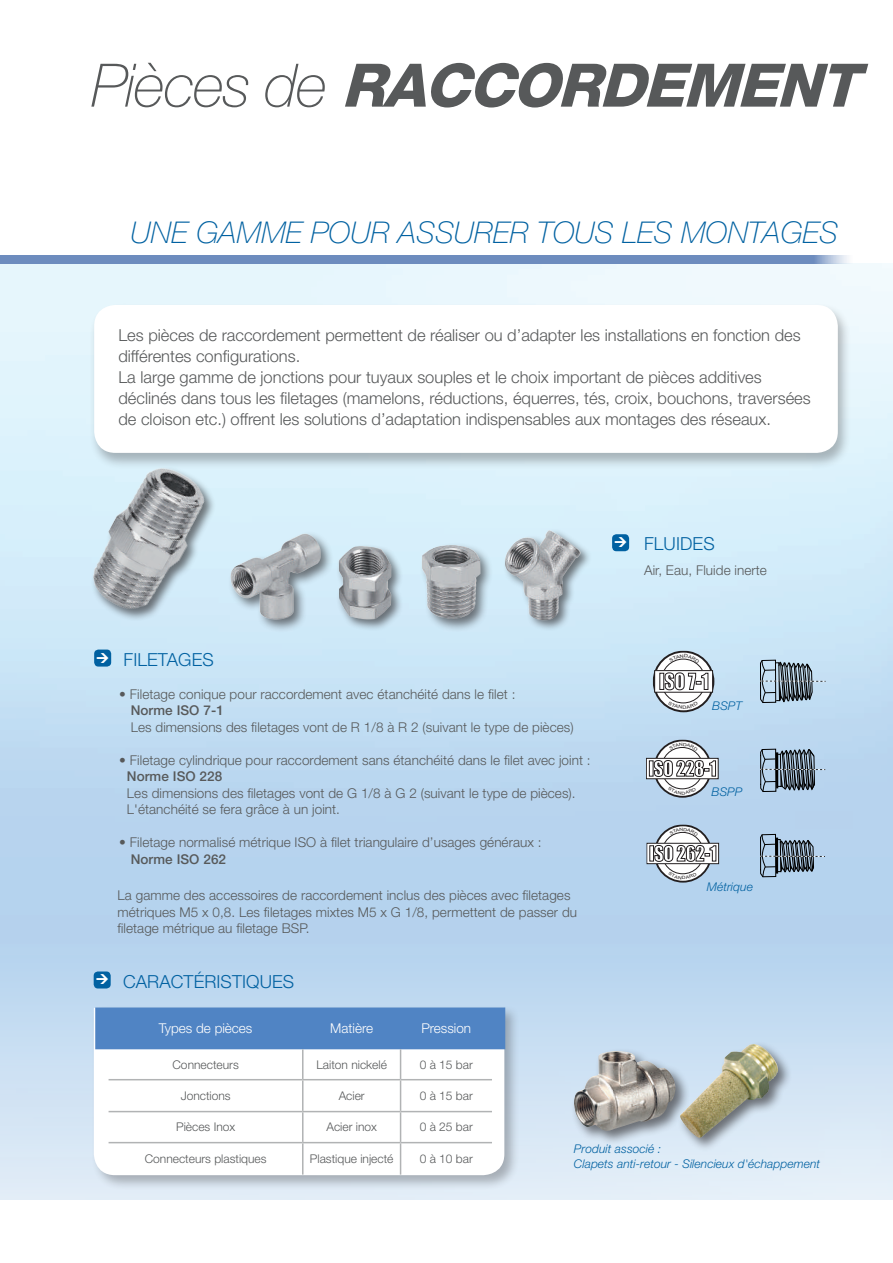
<style>
.page{position:relative;width:893px;height:1263px;background:#fff}
.page>*{position:absolute;margin:0;border:0;box-sizing:border-box;transform-origin:0 0}
.t1{font:italic 800 60px "Helvetica Neue LT Std";color:#57595a}
.t2{font:italic 100 30px "Helvetica Neue LT Std";color:#0161a1}
.t3{font:300 18px "Helvetica Neue LT Std";letter-spacing:.005em;color:#0161a1}
.t4{font:300 16.5px/21px "Helvetica Neue LT Std";color:#57595a}
.t5{font:300 13.5px/16.5px "Helvetica Neue LT Pro";letter-spacing:.005em;color:#57595a}
.t6{font:300 13.5px/16.5px "Helvetica Neue LT Std";letter-spacing:.005em;color:#57595a}
.t7{font:300 13.5px "Helvetica Neue LT Pro";color:#fff}
.t8{font:300 12px "Helvetica Neue LT Pro";color:#57595a}
.t9{font:italic 300 12px/15px "Helvetica Neue LT Std";letter-spacing:.005em;color:#0161a1}
.s1{font-weight:100}
.s2{font-family:"Helvetica Neue LT Std"}
.s3{font-weight:500}
</style>
<div class="page">
<img style="left:0;top:264px;width:893px;height:593px">
<div style="left:0;top:857px;width:893px;height:342px;background:linear-gradient(to bottom,#abcdec,#e3eef8)"></div>
<div style="left:0;top:255px;width:446px;height:9px;background:#6d8cbe"></div>
<svg style="left:446px;top:255px;width:447px;height:9px;background:#819bc6"></svg>
<div style="left:91px;top:1004px;width:428px;height:186px;background:#231f20;opacity:.3"></div>
<svg style="left:94px;top:1008px;width:410px;height:167px"></svg>
<div style="left:646px;top:758px;width:72px;height:21px;background:#ececec"></div>
<div style="left:646px;top:758px;width:73px;height:21px;border:1px solid #231f20"></div>
<div style="left:649px;top:760px;width:4px;height:16px;border:1px solid #231f20"></div>
<svg style="left:647px;top:843px;width:72px;height:21px"></svg>
<div style="left:646px;top:843px;width:73px;height:21px;border:1px solid #231f20"></div>
<div style="left:89px;top:303px;width:762px;height:166px;background:#231f20;opacity:.3"></div>
<div style="left:94px;top:305px;width:744px;height:148px;background:#fff;border-radius:21px"></div>
<div style="left:612px;top:534px;width:17px;height:17px;background:#0161a1;border-radius:4px"></div>
<div style="left:94px;top:649px;width:17px;height:17px;background:#0161a1;border-radius:4px"></div>
<div style="left:228px;top:531px;width:106px;height:102px;background:#231f20;opacity:.6"></div>
<img style="left:227px;top:531px;width:94px;height:93px">
<img style="left:66px;top:446px;width:161px;height:189px">
<div style="left:336px;top:543px;width:67px;height:88px;background:#231f20;opacity:.6"></div>
<img style="left:331px;top:542px;width:63px;height:79px">
<div style="left:419px;top:542px;width:74px;height:90px;background:#231f20;opacity:.6"></div>
<img style="left:416px;top:540px;width:69px;height:86px">
<div style="left:95px;top:1007px;width:410px;height:42px;background:#5084c4"></div>
<hr style="left:302px;top:1049px;width:2px;height:30px;background:#b1b3b4">
<hr style="left:400px;top:1049px;width:1px;height:30px;background:#b1b3b4">
<hr style="left:109px;top:1079px;width:194px;height:1px;background:#b1b3b4">
<hr style="left:303px;top:1079px;width:98px;height:1px;background:#b1b3b4">
<hr style="left:302px;top:1080px;width:2px;height:31px;background:#b1b3b4">
<hr style="left:401px;top:1079px;width:91px;height:1px;background:#b1b3b4">
<hr style="left:400px;top:1080px;width:1px;height:31px;background:#b1b3b4">
<hr style="left:109px;top:1111px;width:194px;height:1px;background:#b1b3b4">
<hr style="left:303px;top:1111px;width:98px;height:1px;background:#b1b3b4">
<hr style="left:302px;top:1112px;width:2px;height:30px;background:#b1b3b4">
<hr style="left:401px;top:1111px;width:91px;height:1px;background:#b1b3b4">
<hr style="left:400px;top:1112px;width:1px;height:30px;background:#b1b3b4">
<hr style="left:109px;top:1142px;width:194px;height:1px;background:#b1b3b4">
<hr style="left:303px;top:1142px;width:98px;height:1px;background:#b1b3b4">
<hr style="left:302px;top:1143px;width:2px;height:31px;background:#b1b3b4">
<hr style="left:401px;top:1142px;width:91px;height:1px;background:#b1b3b4">
<hr style="left:400px;top:1143px;width:1px;height:31px;background:#b1b3b4">
<div style="left:94px;top:971px;width:17px;height:17px;background:#0161a1;border-radius:4px"></div>
<div style="left:503px;top:528px;width:89px;height:104px;background:#231f20;opacity:.6"></div>
<img style="left:499px;top:525px;width:87px;height:100px">
<div style="left:571px;top:1048px;width:119px;height:98px;background:#231f20;opacity:.6"></div>
<img style="left:574px;top:1051px;width:101px;height:80px">
<div style="left:677px;top:1041px;width:116px;height:111px;background:#231f20;opacity:.6"></div>
<img style="left:680px;top:1044px;width:98px;height:94px">
<svg style="left:760px;top:739px;width:65px;height:58px;background:#889caf"></svg>
<svg style="left:760px;top:656px;width:66px;height:49px;background:#8fa2b1"></svg>
<svg style="left:760px;top:828px;width:65px;height:58px;background:#8da3b8"></svg>
<svg style="left:653px;top:651px;width:62px;height:62px"></svg>
<svg style="left:651px;top:739px;width:65px;height:60px"></svg>
<svg style="left:652px;top:824px;width:65px;height:59px"></svg>
<h1 class="t1" style="left:91px;top:50px;width:787px"><span class="s1">P i è c e s d e</span> RACCORDEMENT</h1>
<h2 class="t2" style="left:131px;top:215px;width:709px">UNE GAMME POUR ASSURER TOUS LES MONTAGES</h2>
<p class="t4" style="left:118px;top:324px;width:694px">Les pièces de raccordement permettent de réaliser ou d’adapter les installations en fonction des différentes configurations.<br>La large gamme de jonctions pour tuyaux souples et le choix important de pièces additives déclinés dans tous les filetages (mamelons, réductions, équerres, tés, croix, bouchons, traversées de cloison etc.) offrent les solutions d’adaptation indispensables aux montages des réseaux.</p>
<h3 class="t3" style="left:124px;top:648px;width:92px">FILETAGES</h3>
<p class="t5" style="left:131px;top:685px;width:386px;text-indent:-11px"><span class="s2">•</span> Filetage conique pour raccordement avec étanchéité dans le filet :<br><span class="s3">Norme ISO 7-1</span></p>
<p class="t5" style="left:131px;top:718px;width:444px">Les dimensions des filetages vont de R 1/8 à R 2 (suivant le type de pièces)</p>
<p class="t5" style="left:127px;top:751px;width:465px;text-indent:-8px"><span class="s2">•</span> Filetage cylindrique pour raccordement sans étanchéité dans le filet avec joint :<br><span class="s3">Norme ISO 228</span></p>
<p class="t5" style="left:127px;top:784px;width:450px">Les dimensions des filetages vont de G 1/8 à G 2 (suivant le type de pièces).<br>L'étanchéité se fera grâce à un joint.</p>
<p class="t5" style="left:131px;top:834px;width:412px;text-indent:-11px"><span class="s2">•</span> Filetage normalisé métrique ISO à filet triangulaire d’usages généraux :<br><span class="s3">Norme ISO 262</span></p>
<p class="t6" style="left:118px;top:887px;width:461px">La gamme des accessoires de raccordement inclus des pièces avec filetages métriques M5 x 0,8. Les filetages mixtes M5 x G 1/8, permettent de passer du filetage métrique au filetage BSP.</p>
<h3 class="t3" style="left:123px;top:970px;width:173px">CARACTÉRISTIQUES</h3>
<h3 class="t3" style="left:644px;top:533px;width:72px">FLUIDES</h3>
<p class="t6" style="left:644px;top:562px;width:124px">Air, Eau, Fluide inerte</p>
<p class="t9" style="left:712px;top:698px;width:31px">BSPT</p>
<p class="t9" style="left:712px;top:784px;width:32px">BSPP</p>
<p class="t9" style="left:707px;top:879px;width:47px">Métrique</p>
<p class="t7" style="left:159px;top:1020px;width:95px">Types de pièces</p>
<p class="t7" style="left:330px;top:1020px;width:44px">Matière</p>
<p class="t7" style="left:421px;top:1020px;width:51px">Pression</p>
<p class="t8" style="left:173px;top:1057px;width:68px">Connecteurs</p>
<p class="t8" style="left:316px;top:1057px;width:72px">Laiton nickelé</p>
<p class="t8" style="left:420px;top:1057px;width:55px">0 à 15 bar</p>
<p class="t8" style="left:181px;top:1088px;width:52px">Jonctions</p>
<p class="t8" style="left:339px;top:1088px;width:28px">Acier</p>
<p class="t8" style="left:420px;top:1088px;width:55px">0 à 15 bar</p>
<p class="t8" style="left:176px;top:1120px;width:61px">Pièces Inox</p>
<p class="t8" style="left:326px;top:1120px;width:52px">Acier inox</p>
<p class="t8" style="left:420px;top:1120px;width:55px">0 à 25 bar</p>
<p class="t8" style="left:145px;top:1151px;width:123px">Connecteurs plastiques</p>
<p class="t8" style="left:310px;top:1151px;width:85px">Plastique injecté</p>
<p class="t8" style="left:420px;top:1151px;width:55px">0 à 10 bar</p>
<p class="t9" style="left:574px;top:1141px;width:248px">Produit associé :<br>Clapets anti-retour - Silencieux d'échappement</p>
</div>
